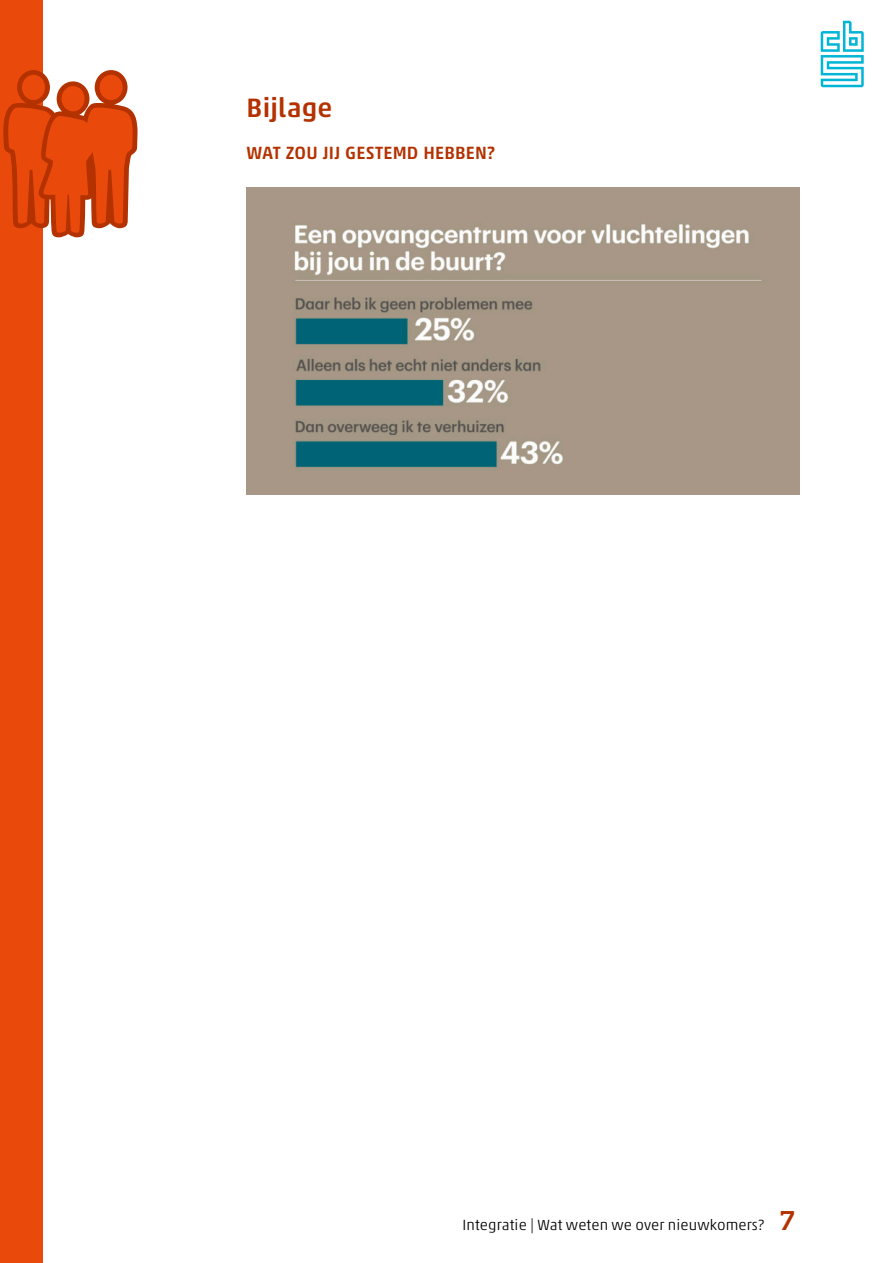
<style>
.page{position:relative;width:893px;height:1263px;background:#fff}
.page>*{position:absolute;margin:0;border:0;box-sizing:border-box;transform-origin:0 0}
.t1{font:192.15px "CBS Bevolking";color:#b43200}
.Kop{font:500 27px "Akko Pro";letter-spacing:.005em;color:#b43200}
.Sub_kopje_inspr{font:500 18px "Akko Pro";letter-spacing:.01em;color:#b43200}
.t2{font:300 15px "Akko Pro";letter-spacing:.01em;color:#000}
.s1{color:#e9490b}
.s2{font-family:"Soho Pro";font-weight:500;font-size:25.5px;color:#b43200}
</style>
<div class="page">
<div style="left:0;top:0;width:43px;height:1263px;background:#e9490b"></div>
<svg style="left:821px;top:21px;width:43px;height:66px"></svg>
<img style="left:247px;top:187px;width:552px;height:307px">
<h1 class="t1" style="left:-21px;top:64px;width:187px">F<span class="s1">f</span></h1>
<p class="Kop" style="left:247px;top:91px;width:87px">Bijlage</p>
<p class="Sub_kopje_inspr" style="left:247px;top:142px;width:250px">WAT ZOU JIJ GESTEMD HEBBEN?</p>
<p class="t2" style="left:462px;top:1216px;width:334px">Integratie | Wat weten we over nieuwkomers? <span class="s2">7</span></p>
</div>
